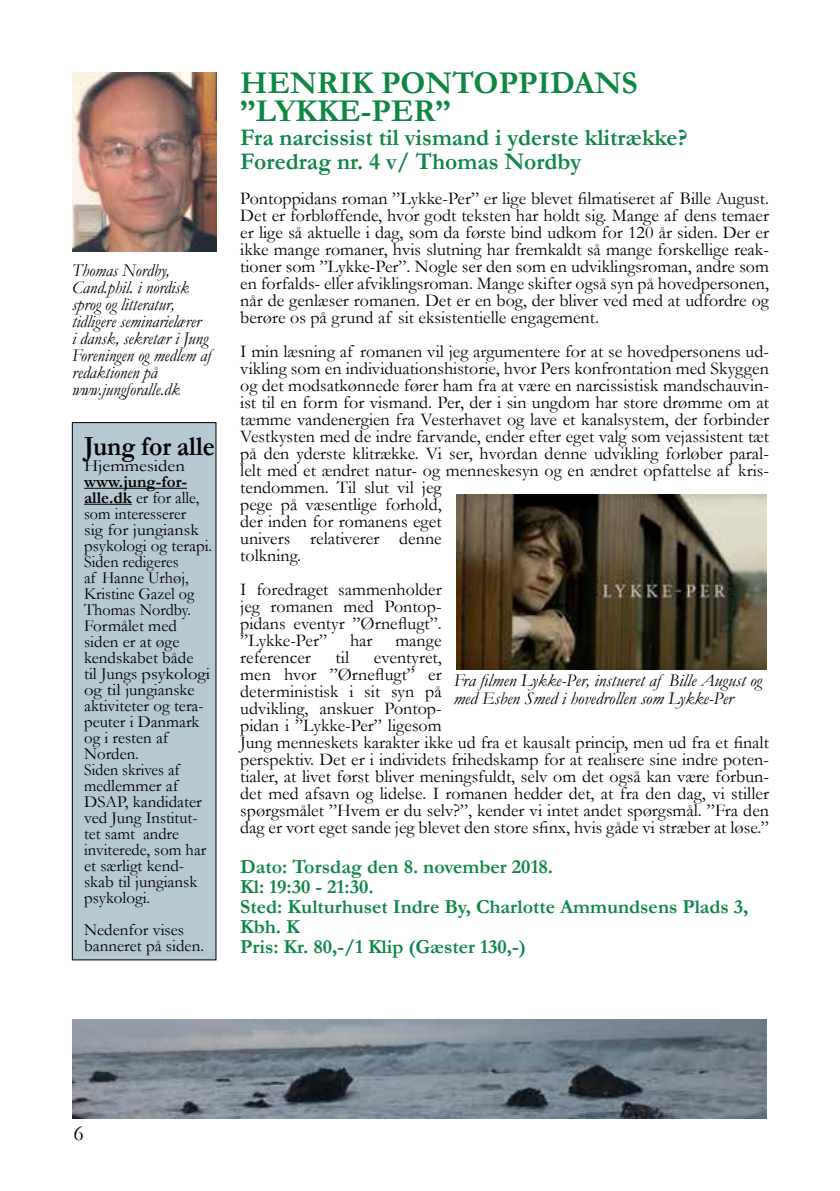
<style>
.page{position:relative;width:840px;height:1191px;background:#fff}
.page>*{position:absolute;margin:0;border:0;box-sizing:border-box;transform-origin:0 0}
.t1{font:700 32px/28px "Garamond";color:#0e8743}
.t2{font:700 28px "Garamond";color:#000;scale:.92 1}
.t3{font:700 24px/24px "Garamond";color:#0e8743}
.t4{font:22px "Garamond";color:#000}
.t5{font:700 20px/20px "Garamond";color:#0e8743}
.t6{font:18px/17px "Garamond";color:#000;text-align:justify}
.t7{font:italic 18px/17px "Garamond";color:#000;scale:.95 1}
.t8{font:italic 18px/18px "Garamond";color:#000}
.t9{font:17px/16px "Garamond";color:#000;scale:.95 1}
.t10{font:17px/16px "Garamond";color:#000}
.t11{font:17px "Garamond";color:#000;scale:1.1 1}
.s1{font-weight:700}
</style>
<div class="page">
<img style="left:72px;top:72px;width:144px;height:180px">
<div style="left:72px;top:422px;width:144px;height:538px;background:#b6c8d2"></div>
<div style="left:72px;top:422px;width:144px;height:538px;border:1px solid #000"></div>
<hr style="left:84px;top:488px;width:103px;height:1px;background:#000">
<hr style="left:84px;top:504px;width:48px;height:1px;background:#000">
<img style="left:72px;top:1019px;width:694px;height:100px">
<img style="left:456px;top:494px;width:310px;height:175px">
<p class="t7" style="left:72px;top:261px;width:147px">Thomas Nordby,<br>Cand.phil. i nordisk sprog og litteratur, tidligere seminarielærer<br>i dansk, sekretær i Jung<br>Foreningen og medlem af redaktionen på www.jungforalle.dk</p>
<h2 class="t2" style="left:84px;top:427px;width:143px">Jung for alle</h2>
<p class="t11" style="left:84px;top:454px;width:93px">Hjemmesiden</p>
<p class="t9" style="left:84px;top:473px;width:136px"><span class="s1">www.jung-for&shy;alle.dk</span> er for alle, som interesserer<br>sig for jungiansk psykologi og terapi.<br>Siden redigeres<br>af Hanne Urhøj,<br>Kristine Gazel og<br>Thomas Nordby.<br>Formålet med siden er at øge kendskabet både<br>til Jungs psykologi og til jungianske aktiviteter og tera&shy;peuter i Danmark og i resten af<br>Norden.<br>Siden skrives af medlemmer af<br>DSAP, kandidater ved Jung Institut&shy;tet samt andre inviterede, som har et særligt kend&shy;skab til jungiansk psykologi.</p>
<p class="t10" style="left:84px;top:921px;width:121px">Nedenfor vises banneret på siden.</p>
<h1 class="t1" style="left:240px;top:69px;width:398px">HENRIK PONTOPPIDANS ”LYKKE-PER”</h1>
<h3 class="t3" style="left:240px;top:125px;width:448px">Fra narcissist til vismand i yderste klitrække?<br>Foredrag nr. 4 v/ Thomas Nordby</h3>
<p class="t6" style="left:240px;top:189px;width:530px">Pontoppidans roman ”Lykke-Per” er lige blevet filmatiseret af Bille August.<br>Det er forbløffende, hvor godt teksten har holdt sig. Mange af dens temaer er lige så aktuelle i dag, som da første bind udkom for 120 år siden. Der er ikke mange romaner, hvis slutning har fremkaldt så mange forskellige reak&shy;tioner som ”Lykke-Per”. Nogle ser den som en udviklingsroman, andre som en forfalds- eller afviklingsroman. Mange skifter også syn på hovedpersonen, når de genlæser romanen. Det er en bog, der bliver ved med at udfordre og berøre os på grund af sit eksistentielle engagement.</p>
<p class="t6" style="left:240px;top:342px;width:530px;text-align:left">I min læsning af romanen vil jeg argumentere for at se hovedpersonens ud&shy;vikling som en individuationshistorie, hvor Pers konfrontation med Skyggen og det modsatkønnede fører ham fra at være en narcissistisk mandschauvin&shy;ist til en form for vismand. Per, der i sin ungdom har store drømme om at tæmme vandenergien fra Vesterhavet og lave et kanalsystem, der forbinder Vestkysten med de indre farvande, ender efter eget valg som vejassistent tæt på den yderste klitrække. Vi ser, hvordan denne udvikling forløber paral&shy;lelt med et ændret natur- og menneskesyn og en ændret opfattelse af kris&shy;tendommen. Til slut vil jeg<br>pege på væsentlige forhold,<br>der inden for romanens eget<br>univers relativerer denne<br>tolkning.</p>
<p class="t6" style="left:240px;top:580px;width:203px">I foredraget sammenholder jeg romanen med Pontop&shy;pidans eventyr ”Ørneflugt”. ”Lykke-Per”</p>
<p class="t6" style="left:350px;top:631px;width:24px">har</p>
<p class="t6" style="left:395px;top:631px;width:48px">mange</p>
<p class="t6" style="left:240px;top:648px;width:72px">referencer</p>
<p class="t6" style="left:335px;top:648px;width:15px">til</p>
<p class="t6" style="left:240px;top:648px;width:530px;text-align:left;text-indent:133px">eventyret,<br>men hvor ”Ørneflugt” er<br>deterministisk i sit syn på<br>udvikling, anskuer Pontop-<br>pidan i ”Lykke-Per” ligesom<br>Jung menneskets karakter ikke ud fra et kausalt princip, men ud fra et finalt perspektiv. Det er i individets frihedskamp for at realisere sine indre poten&shy;tialer, at livet først bliver meningsfuldt, selv om det også kan være forbun&shy;det med afsavn og lidelse. I romanen hedder det, at fra den dag, vi stiller spørgsmålet ”Hvem er du selv?”, kender vi intet andet spørgsmål. ”Fra den dag er vort eget sande jeg blevet den store sfinx, hvis gåde vi stræber at løse.”</p>
<p class="t5" style="left:240px;top:857px;width:509px">Dato: Torsdag den 8. november 2018.<br>Kl: 19:30 - 21:30.<br>Sted: Kulturhuset Indre By, Charlotte Ammundsens Plads 3,<br>Kbh. K<br>Pris: Kr. 80,-/1 Klip (Gæster 130,-)</p>
<p class="t8" style="left:453px;top:671px;width:309px">Fra filmen Lykke-Per, instueret af Bille August og med Esben Smed i hovedrollen som Lykke-Per</p>
<p class="t4" style="left:73px;top:1118px;width:12px">6</p>
</div>
